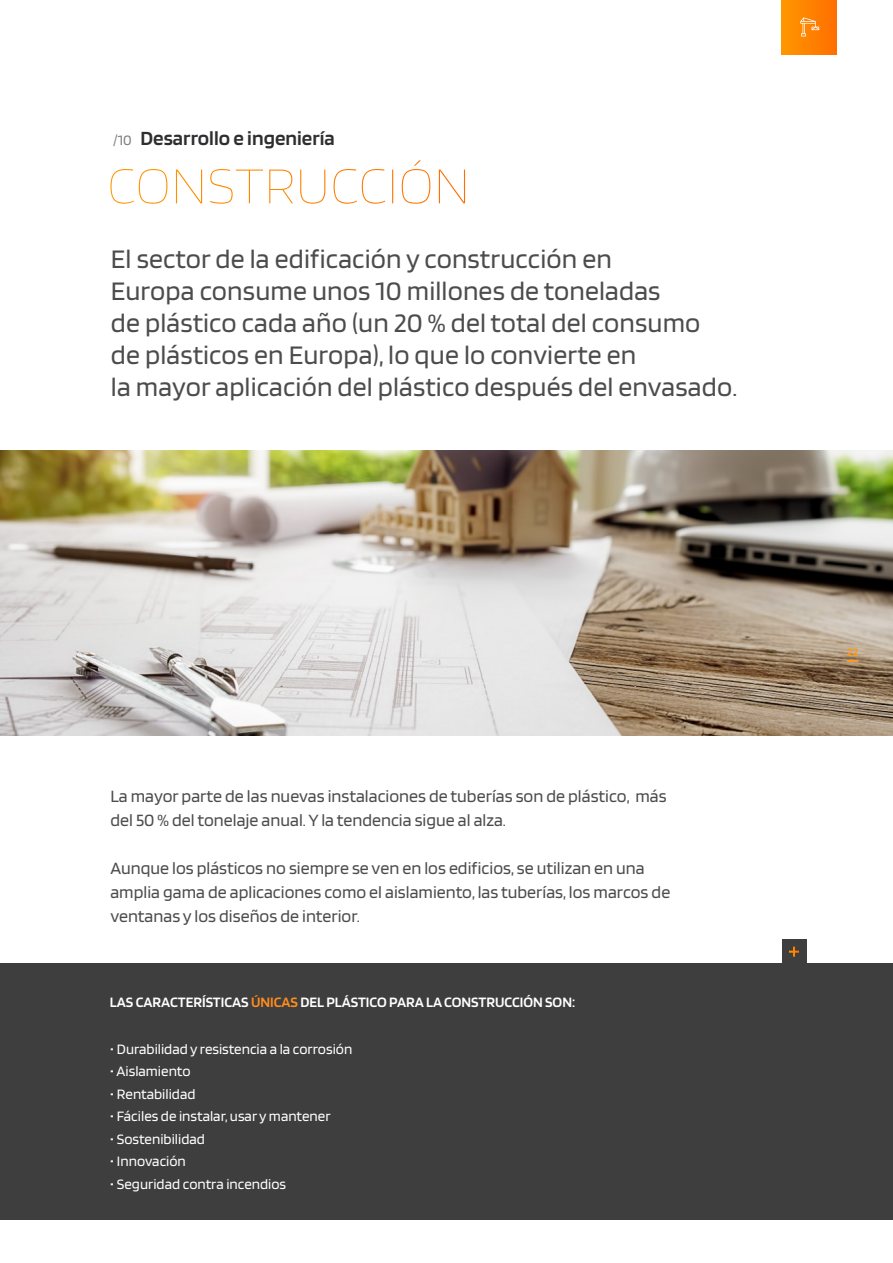
<style>
.page{position:relative;width:893px;height:1263px;background:#fff}
.page>*{position:absolute;margin:0;border:0;box-sizing:border-box;transform-origin:0 0}
.t1{font:27.9px/32px "Blinker";letter-spacing:.005em;color:#4c4c4c}
.t2{font:600 21px "Blinker";color:#2e2e30}
.t3{font:18px/24px "Blinker";color:#4c4c4c}
.t4{font:15px "Blinker";color:#fff}
.t5{font:600 15px "Blinker";color:#fff}
.t6{font:600 12px "Blinker";color:#ff991f}
.s1{font-weight:400;font-size:15px;color:#808080}
.s2{color:#ff8c1f}
</style>
<div class="page">
<svg style="left:139px;top:160px;width:291px;height:44px"></svg>
<div style="left:782px;top:0;width:54px;height:54px;background:linear-gradient(to right,#ff9701,#ff7000)"></div>
<svg style="left:800px;top:17px;width:19px;height:19px"></svg>
<div style="left:0;top:963px;width:893px;height:257px;background:#3e3e3e"></div>
<div style="left:782px;top:939px;width:25px;height:25px;background:#3e3e3e"></div>
<svg style="left:789px;top:947px;width:10px;height:10px"></svg>
<img style="left:0;top:450px;width:893px;height:286px">
<svg style="left:848px;top:660px;width:10px;height:2px"></svg>
<p class="t2" style="left:113px;top:127px;width:223px"><span class="s1">/10</span> Desarrollo e ingeniería</p>
<p class="t1" style="left:111px;top:244px;width:628px">El sector de la edificación y construcción en<br>Europa consume unos 10 millones de toneladas<br>de plástico cada año (un 20 % del total del consumo<br>de plásticos en Europa), lo que lo convierte en<br>la mayor aplicación del plástico después del envasado.</p>
<p class="t3" style="left:110px;top:784px;width:558px">La mayor parte de las nuevas instalaciones de tuberías son de plástico, más del 50 % del tonelaje anual. Y la tendencia sigue al alza.</p>
<p class="t3" style="left:110px;top:856px;width:561px">Aunque los plásticos no siempre se ven en los edificios, se utilizan en una amplia gama de aplicaciones como el aislamiento, las tuberías, los marcos de ventanas y los diseños de interior.</p>
<p class="t5" style="left:110px;top:994px;width:467px">LAS CARACTERÍSTICAS <span class="s2">ÚNICAS</span> DEL PLÁSTICO PARA LA CONSTRUCCIÓN SON:</p>
<p class="t4" style="left:110px;top:1041px;width:244px">• Durabilidad y resistencia a la corrosión</p>
<p class="t4" style="left:110px;top:1063px;width:82px">• Aislamiento</p>
<p class="t4" style="left:110px;top:1086px;width:87px">• Rentabilidad</p>
<p class="t4" style="left:110px;top:1108px;width:222px">• Fáciles de instalar, usar y mantener</p>
<p class="t4" style="left:110px;top:1131px;width:97px">• Sostenibilidad</p>
<p class="t4" style="left:110px;top:1153px;width:78px">• Innovación</p>
<p class="t4" style="left:110px;top:1176px;width:178px">• Seguridad contra incendios</p>
<p class="t6" style="left:847px;top:646px;width:12px">22</p>
</div>
